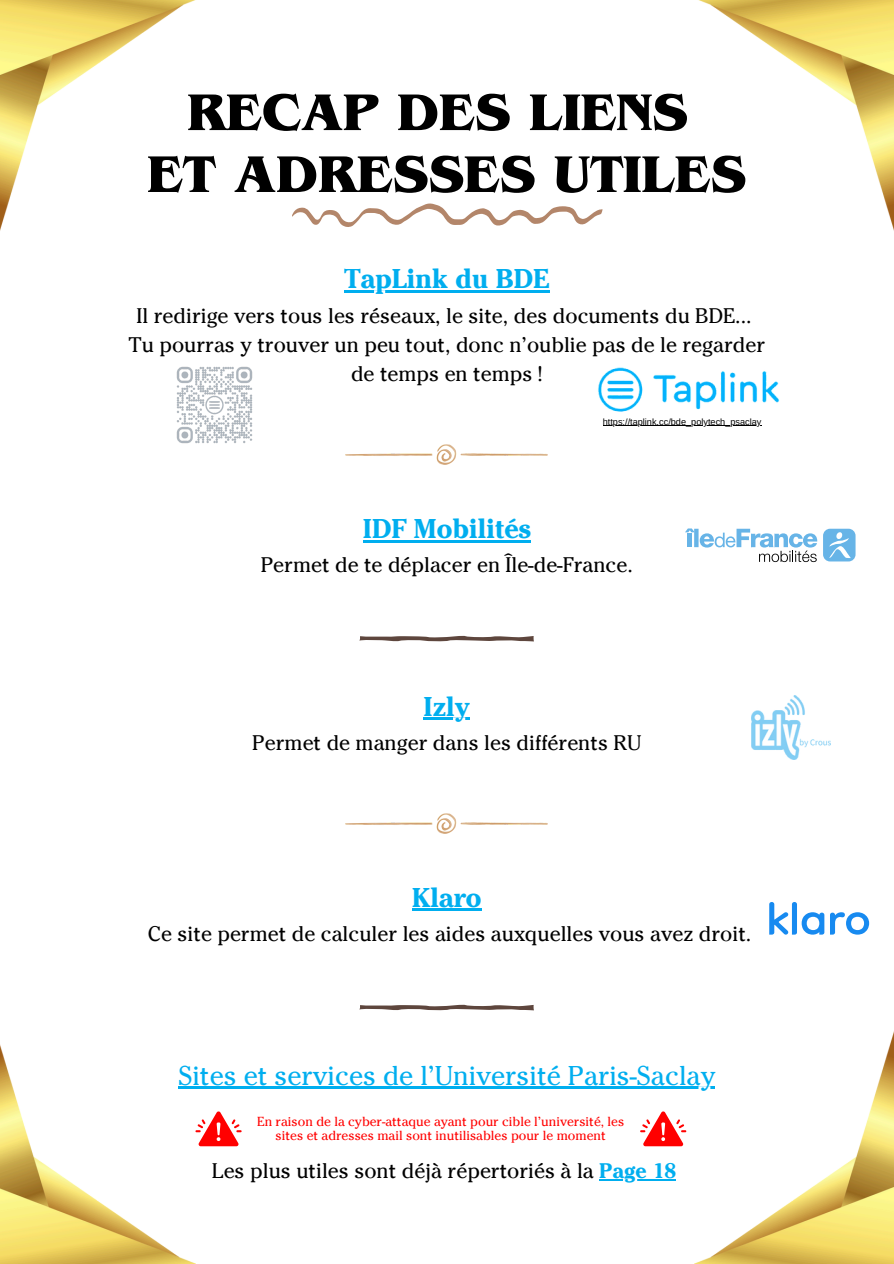
<style>
.page{position:relative;width:894px;height:1264px;background:#fff}
.page>*{position:absolute;margin:0;border:0;box-sizing:border-box;transform-origin:0 0}
.t1{font:700 54px/61.8px "Benguiat Pro ITC";color:#000;text-align:center}
.t2{font:27px "Cheltenham Pro";color:#00aeef}
.t3{font:700 27px "Cheltenham Pro";color:#00aeef}
.t4{font:21px/29.2px "Cheltenham Pro";color:#000;text-align:center}
.t5{font:13.05px/14.1px "Cheltenham Pro";color:#f00;text-align:center}
.t6{font:9.15px "Arimo";color:#000}
.s1{font-weight:700;color:#00aeef}
</style>
<div class="page">
<img style="left:698px;top:0;width:195px;height:227px">
<img style="left:694px;top:1035px;width:199px;height:228px">
<img style="left:0;top:1044px;width:196px;height:219px">
<img style="left:0;top:0;width:196px;height:231px">
<svg style="left:195px;top:1111px;width:46px;height:35px"></svg>
<svg style="left:640px;top:1111px;width:46px;height:35px"></svg>
<svg style="left:292px;top:203px;width:310px;height:24px"></svg>
<img style="left:598px;top:367px;width:182px;height:44px">
<img style="left:346px;top:444px;width:201px;height:20px">
<img style="left:346px;top:813px;width:201px;height:20px">
<svg style="left:359px;top:635px;width:175px;height:7px"></svg>
<svg style="left:359px;top:1004px;width:175px;height:6px"></svg>
<img style="left:751px;top:695px;width:78px;height:64px">
<div style="left:822px;top:528px;width:33px;height:33px;background:#67b4e7;border-radius:7px"></div>
<svg style="left:829px;top:532px;width:21px;height:26px"></svg>
<svg style="left:685px;top:528px;width:132px;height:34px"></svg>
<svg style="left:769px;top:902px;width:99px;height:32px"></svg>
<img style="left:176px;top:366px;width:76px;height:77px">
<hr style="left:602px;top:425px;width:159px;height:1px;background:#000">
<hr style="left:344px;top:291px;width:205px;height:2px;background:#00aeef">
<hr style="left:412px;top:908px;width:69px;height:3px;background:#00aeef">
<hr style="left:363px;top:540px;width:167px;height:2px;background:#00aeef">
<hr style="left:423px;top:718px;width:47px;height:2px;background:#00aeef">
<hr style="left:178px;top:1086px;width:537px;height:2px;background:#00aeef">
<hr style="left:599px;top:1179px;width:77px;height:1px;background:#00aeef">
<h4 class="t1" style="left:147px;top:89px;width:600px">RECAP DES LIENS<br>ET ADRESSES UTILES</h4>
<p class="t3" style="left:344px;top:269px;width:207px">TapLink du BDE</p>
<p class="t4" style="left:128px;top:304px;width:638px">Il redirige vers tous les réseaux, le site, des documents du BDE...<br>Tu pourras y trouver un peu tout, donc n’oublie pas de le regarder de temps en temps !</p>
<p class="t6" style="left:602px;top:416px;width:160px">https://taplink.cc/bde_polytech_psaclay</p>
<p class="t3" style="left:363px;top:518px;width:169px">IDF Mobilités</p>
<p class="t4" style="left:260px;top:553px;width:373px">Permet de te déplacer en Île-de-France.</p>
<h4 class="t3" style="left:423px;top:696px;width:48px">Izly</h4>
<h2 class="t4" style="left:252px;top:731px;width:390px">Permet de manger dans les différents RU</h2>
<h4 class="t3" style="left:412px;top:887px;width:71px">Klaro</h4>
<h2 class="t4" style="left:148px;top:922px;width:605px">Ce site permet de calculer les aides auxquelles vous avez droit.</h2>
<p class="t2" style="left:178px;top:1065px;width:538px">Sites et services de l’Université Paris-Saclay</p>
<h2 class="t5" style="left:257px;top:1116px;width:368px">En raison de la cyber-attaque ayant pour cible l’université, les sites et adresses mail sont inutilisables pour le moment</h2>
<p class="t4" style="left:212px;top:1158px;width:465px">Les plus utiles sont déjà répertoriés à la <span class="s1">Page 18</span></p>
</div>
